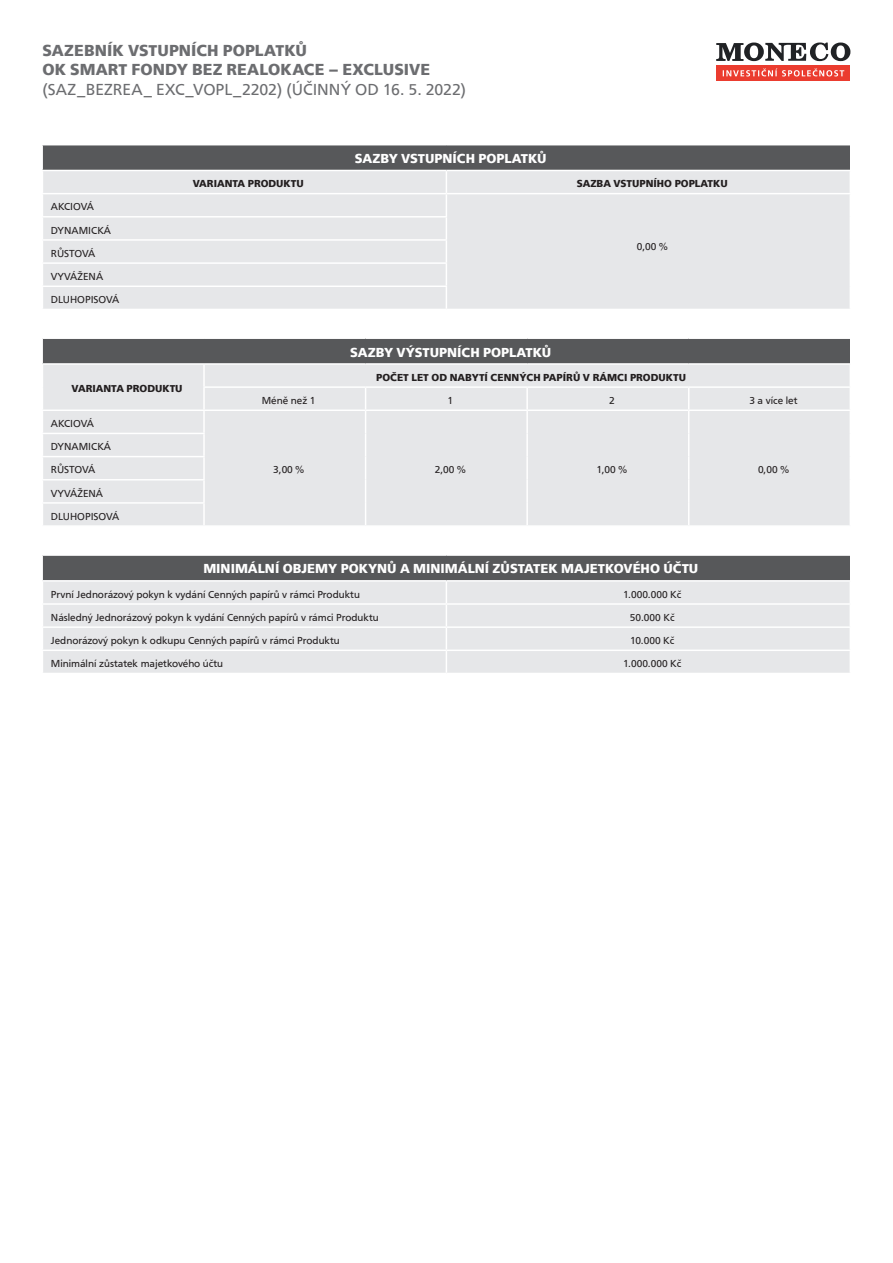
<style>
.page{position:relative;width:893px;height:1263px;background:#fff}
.page>*{position:absolute;margin:0;border:0;box-sizing:border-box;transform-origin:0 0}
.t1{font:700 16.5px/19.5px "F015 TEE";letter-spacing:.005em;color:#6c6d70}
.t2{font:16.5px "F015 TEE";color:#6c6d70}
.t3{font:700 13.5px "F015 TEE";color:#fff}
.t4{font:10.5px "F015 TEE";color:#231f20}
.t5{font:700 10.5px "F015 TEE";color:#231f20}
</style>
<div class="page">
<svg style="left:716px;top:43px;width:134px;height:18px"></svg>
<div style="left:716px;top:65px;width:134px;height:16px;background:#eb3c2f"></div>
<svg style="left:723px;top:68px;width:121px;height:8px"></svg>
<div style="left:42px;top:555px;width:808px;height:26px;background:#57585a"></div>
<div style="left:43px;top:582px;width:807px;height:91px;background:#e6e7e9"></div>
<hr style="left:42px;top:555px;width:404px;height:1px;background:#fff">
<hr style="left:446px;top:555px;width:404px;height:1px;background:#fff">
<hr style="left:42px;top:580px;width:404px;height:2px;background:#fff">
<hr style="left:446px;top:580px;width:405px;height:2px;background:#fff">
<hr style="left:42px;top:603px;width:404px;height:2px;background:#fff">
<hr style="left:446px;top:603px;width:405px;height:2px;background:#fff">
<hr style="left:42px;top:626px;width:404px;height:2px;background:#fff">
<hr style="left:446px;top:626px;width:405px;height:2px;background:#fff">
<hr style="left:42px;top:649px;width:404px;height:2px;background:#fff">
<svg style="left:42px;top:556px;width:1px;height:25px"></svg>
<hr style="left:446px;top:649px;width:405px;height:2px;background:#fff">
<svg style="left:446px;top:582px;width:1px;height:91px"></svg>
<div style="left:42px;top:145px;width:808px;height:25px;background:#57585a"></div>
<div style="left:43px;top:171px;width:807px;height:138px;background:#e6e7e9"></div>
<hr style="left:42px;top:145px;width:404px;height:1px;background:#fff">
<hr style="left:446px;top:145px;width:404px;height:1px;background:#fff">
<hr style="left:42px;top:193px;width:404px;height:1px;background:#fff">
<hr style="left:446px;top:193px;width:405px;height:1px;background:#fff">
<hr style="left:42px;top:216px;width:405px;height:2px;background:#fff">
<hr style="left:42px;top:239px;width:405px;height:2px;background:#fff">
<hr style="left:42px;top:262px;width:405px;height:2px;background:#fff">
<hr style="left:42px;top:285px;width:405px;height:2px;background:#fff">
<svg style="left:42px;top:145px;width:1px;height:25px"></svg>
<svg style="left:446px;top:171px;width:1px;height:138px"></svg>
<div style="left:42px;top:338px;width:808px;height:26px;background:#57585a"></div>
<div style="left:43px;top:365px;width:807px;height:160px;background:#e6e7e9"></div>
<hr style="left:42px;top:338px;width:162px;height:1px;background:#fff">
<hr style="left:204px;top:338px;width:162px;height:1px;background:#fff">
<hr style="left:366px;top:338px;width:161px;height:1px;background:#fff">
<hr style="left:527px;top:338px;width:162px;height:1px;background:#fff">
<hr style="left:689px;top:338px;width:161px;height:1px;background:#fff">
<hr style="left:42px;top:363px;width:162px;height:2px;background:#fff">
<hr style="left:204px;top:363px;width:162px;height:2px;background:#fff">
<hr style="left:203px;top:365px;width:2px;height:21px;background:#fff">
<hr style="left:366px;top:363px;width:161px;height:2px;background:#fff">
<hr style="left:527px;top:363px;width:162px;height:2px;background:#fff">
<hr style="left:689px;top:363px;width:162px;height:2px;background:#fff">
<hr style="left:203px;top:386px;width:163px;height:2px;background:#fff">
<hr style="left:203px;top:388px;width:2px;height:21px;background:#fff">
<hr style="left:366px;top:386px;width:161px;height:2px;background:#fff">
<hr style="left:527px;top:386px;width:162px;height:2px;background:#fff">
<hr style="left:526px;top:388px;width:2px;height:21px;background:#fff">
<hr style="left:689px;top:386px;width:162px;height:2px;background:#fff">
<hr style="left:42px;top:409px;width:162px;height:2px;background:#fff">
<hr style="left:204px;top:409px;width:162px;height:2px;background:#fff">
<hr style="left:203px;top:411px;width:2px;height:22px;background:#fff">
<hr style="left:366px;top:409px;width:161px;height:2px;background:#fff">
<hr style="left:527px;top:409px;width:162px;height:2px;background:#fff">
<hr style="left:526px;top:411px;width:2px;height:22px;background:#fff">
<hr style="left:689px;top:409px;width:162px;height:2px;background:#fff">
<hr style="left:42px;top:433px;width:163px;height:1px;background:#fff">
<hr style="left:203px;top:434px;width:2px;height:22px;background:#fff">
<hr style="left:526px;top:433px;width:2px;height:24px;background:#fff">
<hr style="left:42px;top:456px;width:163px;height:1px;background:#fff">
<hr style="left:203px;top:457px;width:2px;height:22px;background:#fff">
<hr style="left:526px;top:457px;width:2px;height:23px;background:#fff">
<hr style="left:42px;top:479px;width:163px;height:1px;background:#fff">
<hr style="left:203px;top:480px;width:2px;height:22px;background:#fff">
<hr style="left:526px;top:480px;width:2px;height:23px;background:#fff">
<hr style="left:42px;top:502px;width:163px;height:2px;background:#fff">
<svg style="left:42px;top:339px;width:1px;height:25px"></svg>
<hr style="left:203px;top:504px;width:2px;height:21px;background:#fff">
<svg style="left:365px;top:388px;width:1px;height:137px"></svg>
<hr style="left:526px;top:503px;width:2px;height:22px;background:#fff">
<svg style="left:688px;top:388px;width:1px;height:137px"></svg>
<h1 class="t1" style="left:43px;top:40px;width:389px">SAZEBNÍK VSTUPNÍCH POPLATKŮ<br>OK SMART FONDY BEZ REALOKACE – EXCLUSIVE</h1>
<h1 class="t2" style="left:43px;top:80px;width:425px">(SAZ_BEZREA_ EXC_VOPL_2202) (ÚČINNÝ OD 16. 5. 2022)</h1>
<p class="t3" style="left:355px;top:151px;width:193px">SAZBY VSTUPNÍCH POPLATKŮ</p>
<p class="t4" style="left:51px;top:201px;width:45px">AKCIOVÁ</p>
<p class="t4" style="left:51px;top:224px;width:62px">DYNAMICKÁ</p>
<p class="t4" style="left:51px;top:247px;width:46px">RŮSTOVÁ</p>
<p class="t4" style="left:51px;top:270px;width:54px">VYVÁŽENÁ</p>
<p class="t4" style="left:51px;top:294px;width:70px">DLUHOPISOVÁ</p>
<p class="t5" style="left:193px;top:178px;width:113px">VARIANTA PRODUKTU</p>
<p class="t5" style="left:577px;top:178px;width:152px">SAZBA VSTUPNÍHO POPLATKU</p>
<p class="t4" style="left:637px;top:241px;width:32px">0,00 %</p>
<p class="t5" style="left:72px;top:383px;width:113px">VARIANTA PRODUKTU</p>
<p class="t4" style="left:51px;top:417px;width:45px">AKCIOVÁ</p>
<p class="t4" style="left:51px;top:441px;width:62px">DYNAMICKÁ</p>
<p class="t4" style="left:51px;top:464px;width:46px">RŮSTOVÁ</p>
<p class="t4" style="left:51px;top:487px;width:54px">VYVÁŽENÁ</p>
<p class="t4" style="left:51px;top:510px;width:70px">DLUHOPISOVÁ</p>
<p class="t3" style="left:350px;top:344px;width:203px">SAZBY VÝSTUPNÍCH POPLATKŮ</p>
<p class="t5" style="left:376px;top:371px;width:311px">POČET LET OD NABYTÍ CENNÝCH PAPÍRŮ V RÁMCI PRODUKTU</p>
<p class="t4" style="left:262px;top:394px;width:55px">Méně než 1</p>
<p class="t4" style="left:447px;top:394px;width:7px">1</p>
<p class="t4" style="left:609px;top:394px;width:7px">2</p>
<p class="t4" style="left:749px;top:394px;width:50px">3 a více let</p>
<p class="t4" style="left:273px;top:464px;width:32px">3,00 %</p>
<p class="t4" style="left:435px;top:464px;width:32px">2,00 %</p>
<p class="t4" style="left:597px;top:464px;width:32px">1,00 %</p>
<p class="t4" style="left:758px;top:464px;width:32px">0,00 %</p>
<p class="t3" style="left:203px;top:561px;width:496px">MINIMÁLNÍ OBJEMY POKYNŮ A MINIMÁLNÍ ZŮSTATEK MAJETKOVÉHO ÚČTU</p>
<p class="t4" style="left:51px;top:588px;width:311px">První Jednorázový pokyn k vydání Cenných papírů v rámci Produktu</p>
<p class="t4" style="left:623px;top:588px;width:60px">1.000.000 Kč</p>
<p class="t4" style="left:51px;top:611px;width:329px">Následný Jednorázový pokyn k vydání Cenných papírů v rámci Produktu</p>
<p class="t4" style="left:630px;top:611px;width:46px">50.000 Kč</p>
<p class="t4" style="left:51px;top:634px;width:290px">Jednorázový pokyn k odkupu Cenných papírů v rámci Produktu</p>
<p class="t4" style="left:630px;top:634px;width:46px">10.000 Kč</p>
<p class="t4" style="left:51px;top:658px;width:174px">Minimální zůstatek majetkového účtu</p>
<p class="t4" style="left:623px;top:658px;width:60px">1.000.000 Kč</p>
</div>
